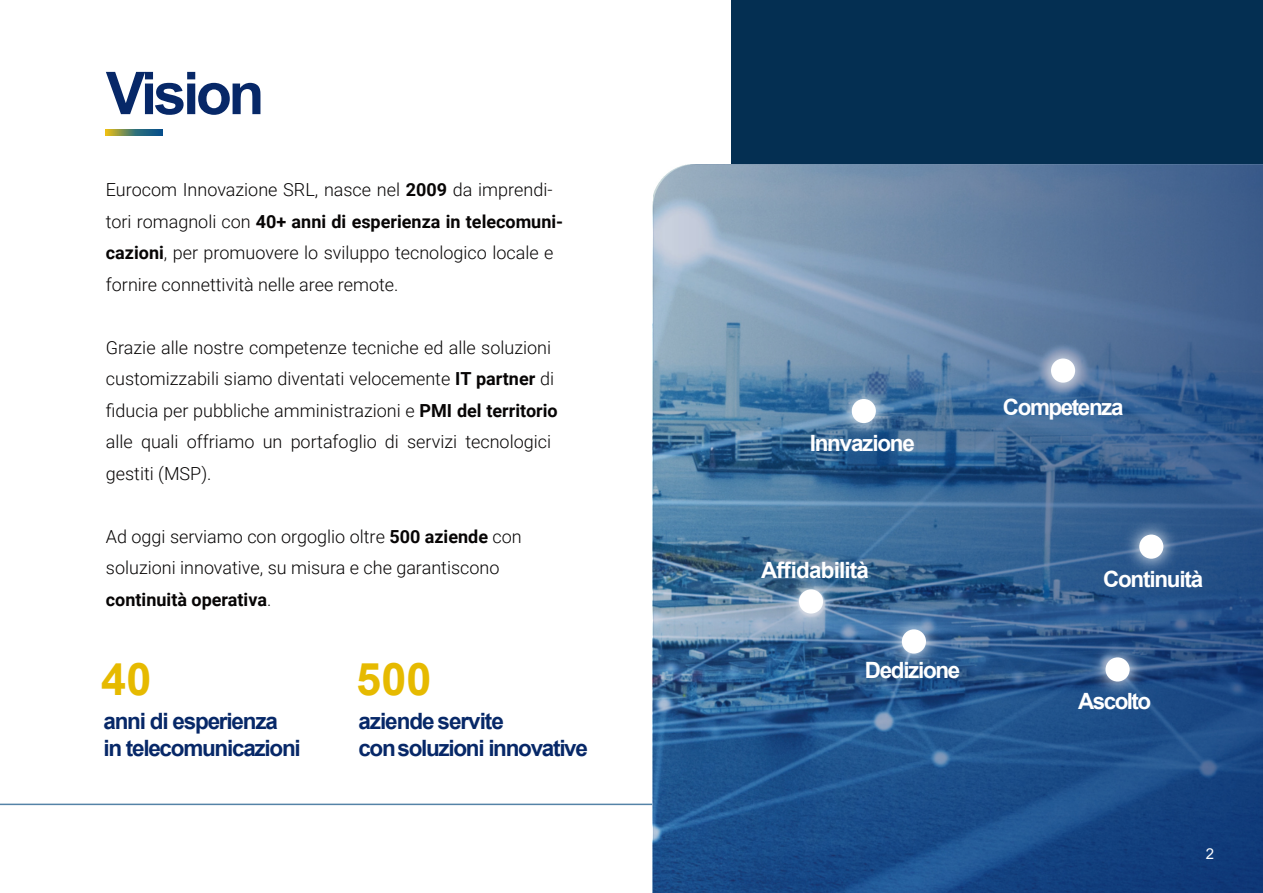
<style>
.page{position:relative;width:1263px;height:893px;background:#fff}
.page>*{position:absolute;margin:0;border:0;box-sizing:border-box;transform-origin:0 0}
.t1{font:700 58.95px "Arial";letter-spacing:-.06em;color:#072868}
.t2{font:700 45px "Arial";color:#e6ba00}
.t3{font:700 22.5px/27px "Arial";letter-spacing:-.055em;color:#072868}
.t4{font:700 22.35px "Arial";letter-spacing:-.055em;color:#fff}
.t5{font:700 22.35px "Arial";letter-spacing:-.035em;color:#fff}
.t6{font:300 18px/31.5px "Roboto";color:#070505}
.t7{font:15px "Arial";color:#fff}
.s1{font-weight:700}
</style>
<div class="page">
<svg style="left:106px;top:129px;width:56px;height:7px"></svg>
<div style="left:732px;top:0;width:531px;height:893px;background:#042f52"></div>
<hr style="left:0;top:804px;width:652px;height:1px;background:#5483a7">
<img style="left:654px;top:165px;width:609px;height:728px">
<img style="left:996px;top:304px;width:133px;height:134px">
<div style="left:1051px;top:358px;width:24px;height:25px;background:#fff;border-radius:50%"></div>
<img style="left:797px;top:345px;width:133px;height:133px">
<div style="left:852px;top:399px;width:24px;height:24px;background:#fff;border-radius:50%"></div>
<img style="left:1084px;top:480px;width:134px;height:134px">
<div style="left:1139px;top:535px;width:24px;height:24px;background:#fff;border-radius:50%"></div>
<img style="left:744px;top:535px;width:133px;height:134px">
<div style="left:799px;top:589px;width:24px;height:24px;background:#fff;border-radius:50%"></div>
<img style="left:847px;top:576px;width:134px;height:133px">
<div style="left:902px;top:629px;width:24px;height:24px;background:#fff;border-radius:50%"></div>
<img style="left:1051px;top:604px;width:133px;height:133px">
<div style="left:1105px;top:657px;width:25px;height:24px;background:#fff;border-radius:50%"></div>
<h1 class="t1" style="left:106px;top:71px;width:160px">Vision</h1>
<p class="t6" style="left:106px;top:176px;width:459px">Eurocom Innovazione SRL, nasce nel <span class="s1">2009</span> da imprendi&shy;tori romagnoli con <span class="s1">40+ anni di esperienza in telecomuni&shy;cazioni</span>, per promuovere lo sviluppo tecnologico locale e fornire connettività nelle aree remote.</p>
<p class="t6" style="left:106px;top:333px;width:453px">Grazie alle nostre competenze tecniche ed alle soluzioni customizzabili siamo diventati velocemente <span class="s1">IT partner</span> di fiducia per pubbliche amministrazioni e <span class="s1">PMI del territorio </span>alle quali offriamo un portafoglio di servizi tecnologici gestiti (MSP).</p>
<p class="t6" style="left:106px;top:522px;width:417px">Ad oggi serviamo con orgoglio oltre <span class="s1">500 aziende</span> con soluzioni innovative, su misura e che garantiscono <span class="s1">continuità operativa</span>.</p>
<h2 class="t2" style="left:101px;top:662px;width:52px">40</h2>
<p class="t3" style="left:103px;top:709px;width:199px">anni di esperienza in telecomunicazioni</p>
<h2 class="t2" style="left:356px;top:662px;width:77px">500</h2>
<p class="t3" style="left:358px;top:710px;width:231px">aziende servite consoluzioni innovative</p>
<p class="t4" style="left:810px;top:435px;width:107px">Innvazione</p>
<p class="t5" style="left:761px;top:562px;width:109px">Affidabilità</p>
<p class="t4" style="left:865px;top:662px;width:97px">Dedizione</p>
<p class="t4" style="left:1003px;top:399px;width:122px">Competenza</p>
<p class="t4" style="left:1103px;top:571px;width:102px">Continuità</p>
<p class="t4" style="left:1078px;top:693px;width:75px">Ascolto</p>
<p class="t7" style="left:1206px;top:848px;width:10px">2</p>
</div>
